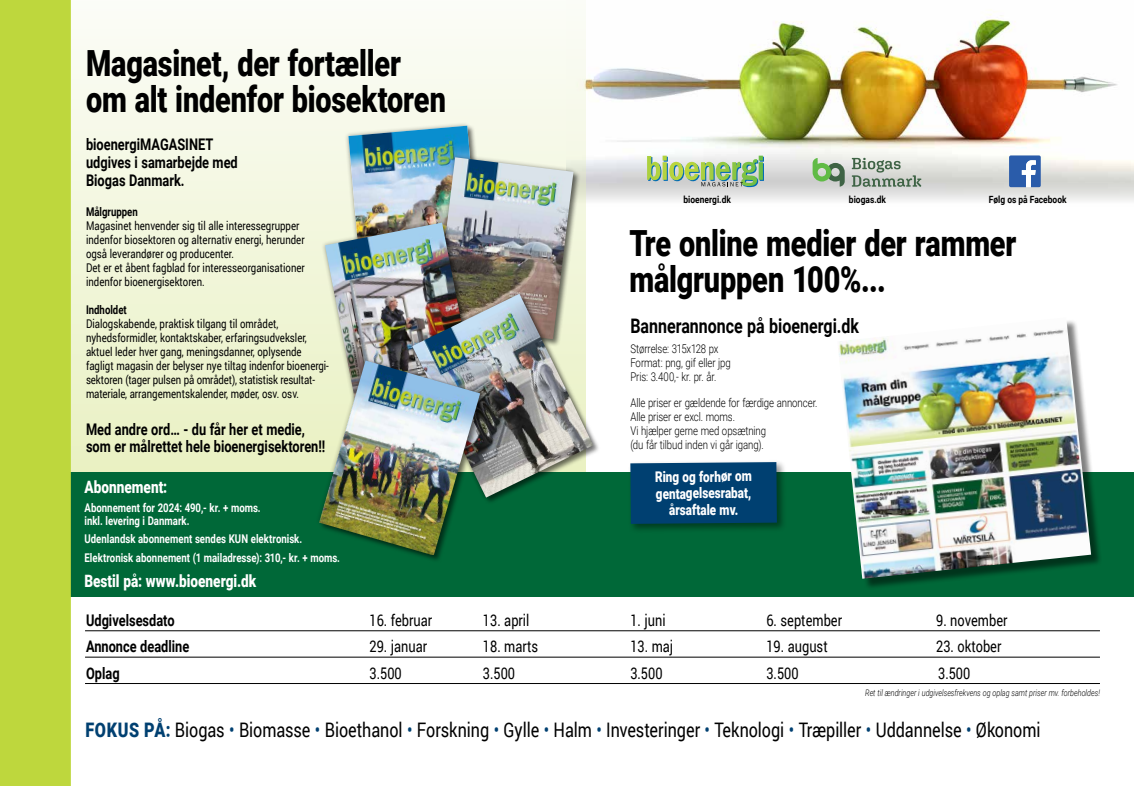
<style>
.page{position:relative;width:1134px;height:786px;background:#fff}
.page>*{position:absolute;margin:0;border:0;box-sizing:border-box;transform-origin:0 0}
.t1{font:900 36px/36px "Roboto";letter-spacing:-.005em;color:#000;scale:.8 1}
.t2{font:20px "Roboto";letter-spacing:-.005em;color:#000;scale:.81 1}
.t3{font:700 20px "Roboto";color:#000;scale:.8 1}
.t4{font:900 17px "Roboto";color:#fff;scale:.8 1}
.t5{font:700 16px/18px "Roboto";color:#000;scale:.8 1}
.t6{font:16px "Roboto";color:#000;scale:.8 1}
.t7{font:900 14.7px/16.6px "Roboto";letter-spacing:-.015em;color:#fff;text-align:center;scale:.8 1}
.t8{font:12px/14px "Roboto";color:#000;scale:.8 1}
.t9{font:300 12px/14px "Roboto";letter-spacing:-.005em;color:#000;scale:.8 1}
.t10{font:700 12px/13px "Roboto";color:#fff;scale:.8 1}
.t11{font:700 12px "Roboto";color:#000;scale:.8 1}
.t12{font:700 9.9px "Roboto";color:#000;scale:.85 1}
.t13{font:italic 300 9px "Roboto";color:#000;scale:.8 1}
.s1{font-weight:900;color:#004071}
.s2{color:#004071}
</style>
<div class="page">
<img style="left:586px;top:14px;width:548px;height:187px">
<svg style="left:647px;top:155px;width:117px;height:32px;background:#adc99e"></svg>
<svg style="left:852px;top:158px;width:69px;height:29px;background:#b0bab0"></svg>
<svg style="left:813px;top:158px;width:32px;height:28px"></svg>
<svg style="left:1009px;top:155px;width:32px;height:32px"></svg>
<svg style="left:71px;top:21px;width:515px;height:450px"></svg>
<hr style="left:85px;top:630px;width:1015px;height:1px;background:#000">
<hr style="left:85px;top:656px;width:1015px;height:1px;background:#000">
<hr style="left:85px;top:682px;width:1015px;height:1px;background:#000">
<div style="left:53px;top:471px;width:1081px;height:125px;background:#006838"></div>
<div style="left:0;top:0;width:71px;height:785px;background:#bed73d"></div>
<div style="left:839px;top:319px;width:263px;height:270px;background:#000;opacity:.5"></div>
<img style="left:837px;top:319px;width:254px;height:259px">
<div style="left:628px;top:459px;width:159px;height:75px;background:#000;opacity:.41"></div>
<div style="left:630px;top:462px;width:147px;height:61px;background:#004071"></div>
<img style="left:578px;top:293px;width:15px;height:179px">
<img style="left:313px;top:121px;width:265px;height:439px">
<img style="left:319px;top:360px;width:161px;height:195px">
<h1 class="t1" style="left:86px;top:43px;width:451px">Magasinet, der fortæller om alt indenfor biosektoren</h1>
<h3 class="t5" style="left:86px;top:135px;width:191px">bioenergiMAGASINET udgives i samarbejde med<br>Biogas Danmark.</h3>
<p class="t11" style="left:86px;top:203px;width:66px">Målgruppen</p>
<p class="t8" style="left:86px;top:218px;width:275px">Magasinet henvender sig til alle interessegrupper indenfor biosektoren og alternativ energi, herunder også leverandører og producenter.<br>Det er et åbent fagblad for interesseorganisationer indenfor bioenergisektoren.</p>
<p class="t11" style="left:86px;top:301px;width:52px">Indholdet</p>
<p class="t8" style="left:86px;top:316px;width:305px">Dialogskabende, praktisk tilgang til området, nyhedsformidler, kontaktskaber, erfaringsudveksler, aktuel leder hver gang, meningsdanner, oplysende fagligt magasin der belyser nye tiltag indenfor bioenergi&shy;sektoren (tager pulsen på området), statistisk resultat&shy;materiale, arrangementskalender, møder, osv. osv.</p>
<h3 class="t5" style="left:86px;top:420px;width:301px;line-height:17px">Med andre ord… - du får her et medie, som er målrettet hele bioenergisektoren!!</h3>
<h3 class="t4" style="left:84px;top:474px;width:105px">Abonnement:</h3>
<p class="t10" style="left:84px;top:500px;width:222px">Abonnement for 2024: 490,- kr. + moms. inkl. levering i Danmark.</p>
<p class="t10" style="left:84px;top:529px;width:321px;line-height:18.7px">Udenlandsk abonnement sendes KUN elektronisk.<br>Elektronisk abonnement (1 mailadresse): 310,- kr. + moms.</p>
<h3 class="t4" style="left:84px;top:568px;width:216px">Bestil på: www.bioenergi.dk</h3>
<p class="t12" style="left:684px;top:192px;width:57px">bioenergi.dk</p>
<p class="t12" style="left:849px;top:192px;width:45px">biogas.dk</p>
<p class="t12" style="left:989px;top:192px;width:93px">Følg os på Facebook</p>
<h1 class="t1" style="left:629px;top:224px;width:485px">Tre online medier der rammer målgruppen 100%...</h1>
<h2 class="t3" style="left:630px;top:311px;width:287px">Bannerannonce på bioenergi.dk</h2>
<p class="t9" style="left:630px;top:341px;width:127px">Størrelse: 315x128 px<br>Format: png, gif eller jpg<br>Pris: 3.400,- kr. pr. år.</p>
<p class="t9" style="left:630px;top:394px;width:235px">Alle priser er gældende for færdige annoncer.<br>Alle priser er excl. moms.<br>Vi hjælper gerne med opsætning<br>(du får tilbud inden vi går igang).</p>
<p class="t7" style="left:655px;top:467px;width:123px">Ring og forhør om gentagelsesrabat, årsaftale mv.</p>
<h3 class="t5" style="left:86px;top:610px;width:112px">Udgivelsesdato</h3>
<h3 class="t6" style="left:370px;top:608px;width:80px">16. februar</h3>
<h3 class="t6" style="left:483px;top:608px;width:60px">13. april</h3>
<h3 class="t6" style="left:630px;top:608px;width:46px">1. juni</h3>
<h3 class="t6" style="left:766px;top:608px;width:96px">6. september</h3>
<h3 class="t6" style="left:936px;top:608px;width:91px">9. november</h3>
<h3 class="t5" style="left:86px;top:636px;width:131px">Annonce deadline</h3>
<h3 class="t6" style="left:369px;top:635px;width:74px">29. januar</h3>
<h3 class="t6" style="left:483px;top:635px;width:70px">18. marts</h3>
<h3 class="t6" style="left:630px;top:635px;width:55px">13. maj</h3>
<h3 class="t6" style="left:766px;top:635px;width:78px">19. august</h3>
<h3 class="t6" style="left:936px;top:635px;width:83px">23. oktober</h3>
<h3 class="t5" style="left:86px;top:663px;width:43px">Oplag</h3>
<h3 class="t6" style="left:369px;top:661px;width:42px">3.500</h3>
<h3 class="t6" style="left:483px;top:661px;width:42px">3.500</h3>
<h3 class="t6" style="left:630px;top:661px;width:42px">3.500</h3>
<h3 class="t6" style="left:766px;top:661px;width:42px">3.500</h3>
<h3 class="t6" style="left:938px;top:661px;width:42px">3.500</h3>
<h2 class="t2" style="left:86px;top:715px;width:1180px"><span class="s1">FOKUS PÅ:</span> Biogas <span class="s2">•</span> Biomasse <span class="s2">•</span> Bioethanol <span class="s2">•</span> Forskning <span class="s2">•</span> Gylle <span class="s2">•</span> Halm <span class="s2">•</span> Investeringer <span class="s2">•</span> Teknologi <span class="s2">•</span> Træpiller <span class="s2">•</span> Uddannelse <span class="s2">•</span> Økonomi</h2>
<p class="t13" style="left:865px;top:686px;width:295px">Ret til ændringer i udgivelsesfrekvens og oplag samt priser mv. forbeholdes!</p>
</div>
